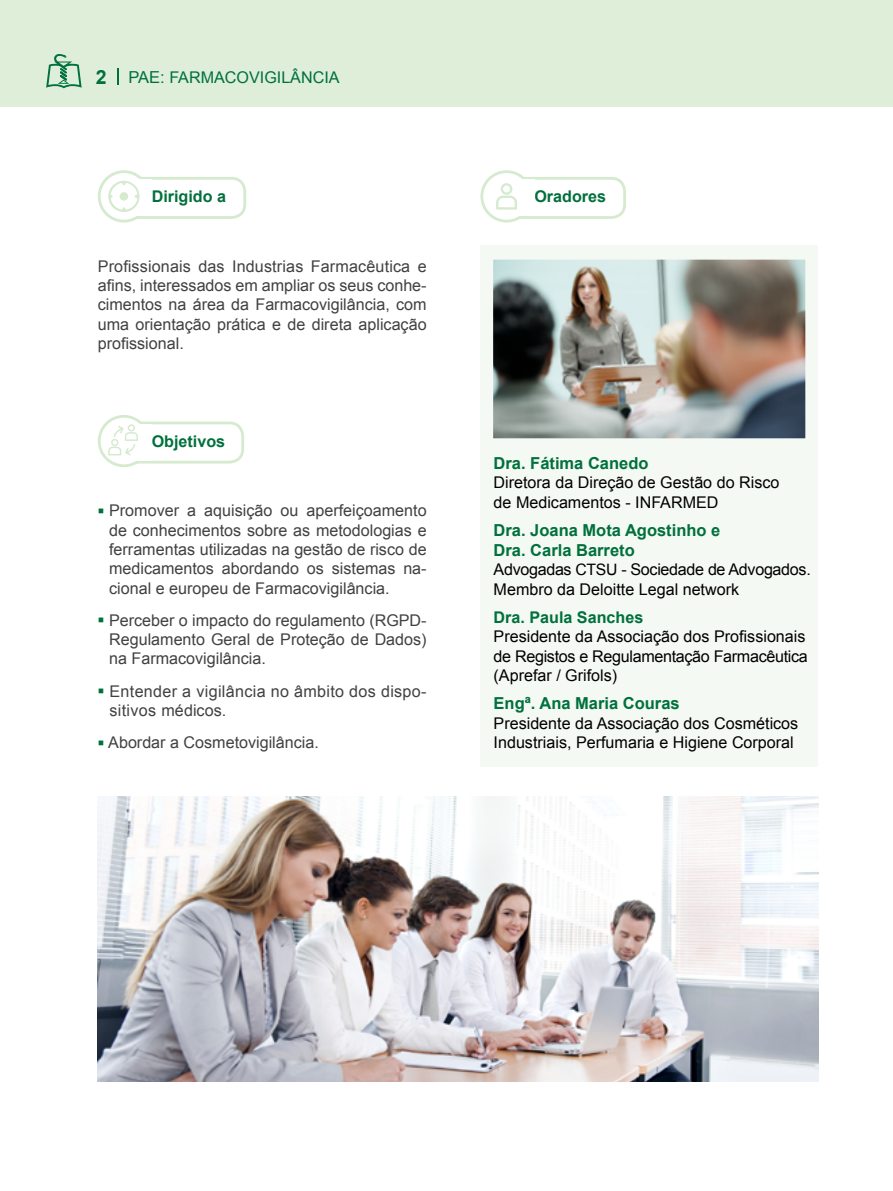
<style>
.page{position:relative;width:893px;height:1191px;background:#fff}
.page>*{position:absolute;margin:0;border:0;box-sizing:border-box;transform-origin:0 0}
.t1{font:700 16.5px/19.8px "Arial";color:#00703c}
.t2{font:16.2px/19.4px "Arial";color:#414042;text-align:justify}
.t3{font:16.2px/19.4px "Arial";color:#000}
.t4{font:16.2px/19.8px "Arial";letter-spacing:-.02em;color:#000}
.t5{font:16.2px/19.4px "Arial";letter-spacing:.02em;color:#414042}
.t6{font:700 16.2px "Arial";color:#00703c}
.t7{font:16.2px "Arial";color:#00703c}
.s1{font-weight:700;font-size:19.5px}
.s2{font-size:16.5px}
.s3{font-family:"Minion Pro";color:#00703c}
.s4{font-size:15.75px}
</style>
<div class="page">
<div style="left:0;top:0;width:893px;height:106px;background:#deeed9"></div>
<svg style="left:117px;top:68px;width:1px;height:17px"></svg>
<div style="left:480px;top:245px;width:338px;height:521px;background:#f5f9f3"></div>
<img style="left:493px;top:260px;width:312px;height:178px">
<svg style="left:99px;top:416px;width:50px;height:50px"></svg>
<div style="left:98px;top:415px;width:52px;height:52px;border:3px solid #d5eace;border-radius:50%"></div>
<svg style="left:108px;top:420px;width:136px;height:45px"></svg>
<svg style="left:99px;top:172px;width:50px;height:49px"></svg>
<div style="left:98px;top:170px;width:52px;height:52px;border:3px solid #d5eace;border-radius:50%"></div>
<svg style="left:108px;top:175px;width:138px;height:45px"></svg>
<div style="left:107px;top:179px;width:34px;height:35px;border:2px solid #fff;border-radius:50%"></div>
<img style="left:98px;top:796px;width:720px;height:286px">
<div style="left:480px;top:170px;width:53px;height:52px;border:3px solid #d5eace;border-radius:50%"></div>
<svg style="left:496px;top:175px;width:130px;height:45px"></svg>
<svg style="left:46px;top:54px;width:36px;height:34px"></svg>
<p class="t7" style="left:96px;top:66px;width:245px"><span class="s1">2</span> <span class="s2">PAE:</span> FARMACOVIGILÂNCIA</p>
<p class="t6" style="left:152px;top:186px;width:76px">Dirigido a</p>
<p class="t6" style="left:534px;top:186px;width:73px">Oradores</p>
<p class="t2" style="left:98px;top:256px;width:330px">Profissionais das Industrias Farmacêutica e afins, interessados em ampliar os seus conhe&shy;cimentos na área da Farmacovigilância, com uma orientação prática e de direta aplicação profissional.</p>
<p class="t6" style="left:152px;top:430px;width:75px">Objetivos</p>
<p class="t2" style="left:109px;top:501px;width:319px;text-indent:-11px"><span class="s3">■</span> Promover a aquisição ou aperfeiçoamento de conhecimentos sobre as metodologias e ferramentas utilizadas na gestão de risco de medicamentos abordando os sistemas na&shy;cional e europeu de Farmacovigilância.</p>
<p class="t2" style="left:109px;top:610px;width:319px;text-indent:-11px"><span class="s3">■</span> Perceber o impacto do regulamento (RGPD-Regulamento Geral de Proteção de Dados) na Farmacovigilância.</p>
<p class="t5" style="left:109px;top:681px;width:319px;text-indent:-12px"><span class="s3">■</span> Entender a vigilância no âmbito dos dispo&shy;sitivos médicos.</p>
<p class="t2" style="left:98px;top:733px;width:223px"><span class="s3">■</span> Abordar a Cosmetovigilância.</p>
<p class="t1" style="left:494px;top:454px;width:156px">Dra. Fátima Canedo</p>
<p class="t3" style="left:494px;top:473px;width:287px">Diretora da Direção de Gestão do Risco de Medicamentos - INFARMED</p>
<p class="t1" style="left:494px;top:521px;width:228px">Dra. Joana Mota Agostinho e<br>Dra. Carla Barreto</p>
<p class="t4" style="left:494px;top:560px;width:319px">Advogadas <span class="s4">CTSU</span> - Sociedade de Advogados.<br>Membro da Deloitte Legal network</p>
<p class="t6" style="left:494px;top:606px;width:151px">Dra. Paula Sanches</p>
<p class="t3" style="left:494px;top:627px;width:316px">Presidente da Associação dos Profissionais de Registos e Regulamentação Farmacêutica (Aprefar / Grifols)</p>
<p class="t1" style="left:494px;top:694px;width:188px">Engª. Ana Maria Couras</p>
<p class="t3" style="left:494px;top:713px;width:306px">Presidente da Associação dos Cosméticos<br>Industriais, Perfumaria e Higiene Corporal</p>
</div>
